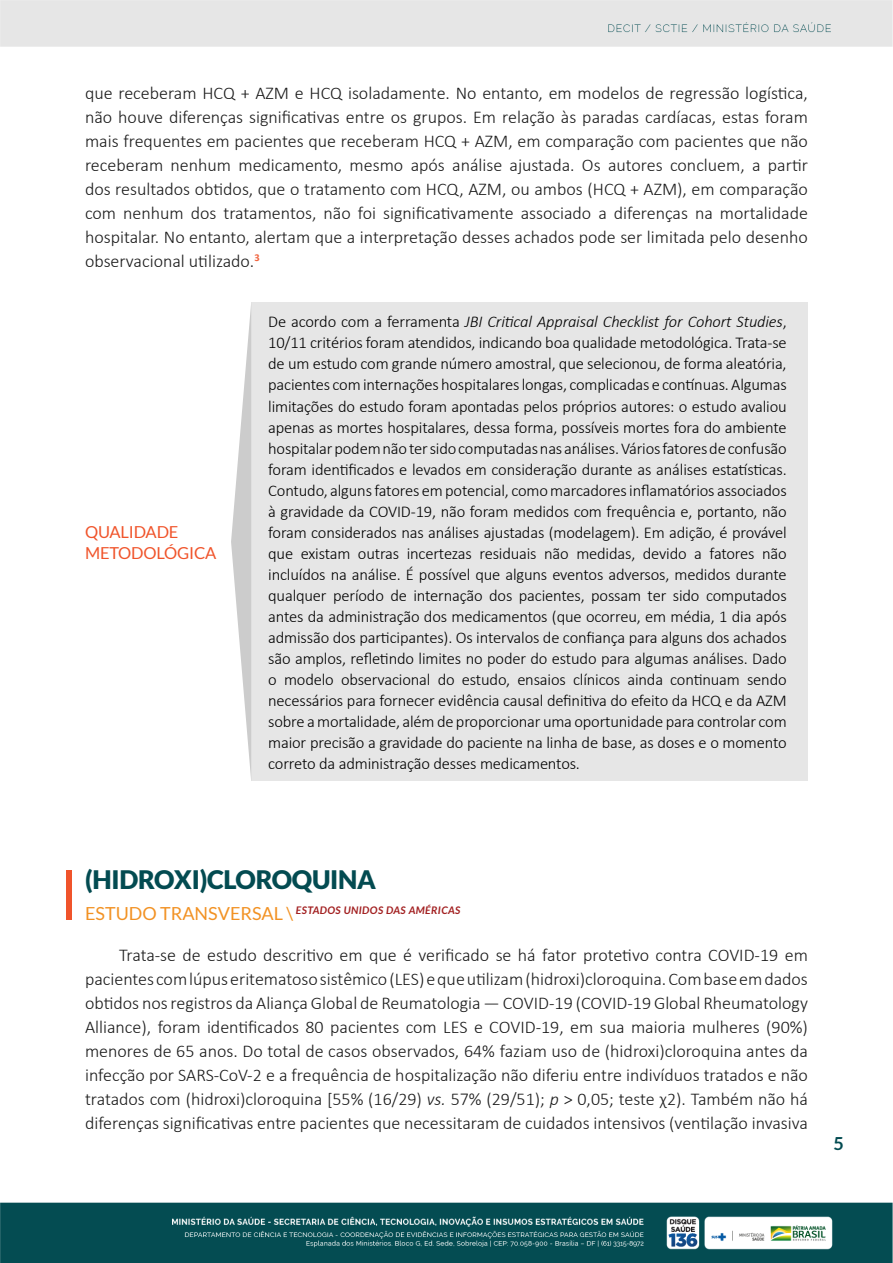
<style>
.page{position:relative;width:893px;height:1263px;background:#fff}
.page>*{position:absolute;margin:0;border:0;box-sizing:border-box;transform-origin:0 0}
.t1{font:900 25.5px "Lato";letter-spacing:-.01em;color:#034b51}
.t2{font:300 18px/24px "Calibri";color:#1a1a1a;text-align:justify}
.t3{font:700 18px "Lato";color:#034b51}
.t4{font:300 16.5px/21px "Calibri";letter-spacing:-.01em;color:#000;text-align:justify}
.t5{font:16.5px/21px "Lato";letter-spacing:-.01em;color:#f0542b}
.t6{font:italic 700 10.5px "Lato";letter-spacing:.04em;color:#a22021}
.s1{font-style:italic}
.s2{font-weight:400;font-style:normal;font-size:18px;color:#f29224}
</style>
<div class="page">
<img style="left:0;top:0;width:893px;height:1263px">
<div style="left:85px;top:302px;width:146px;height:479px;background:#fff"></div>
<div style="left:251px;top:302px;width:557px;height:479px;background:#e6e6e6"></div>
<svg style="left:231px;top:302px;width:20px;height:479px"></svg>
<div style="left:66px;top:870px;width:6px;height:50px;background:#f0542b"></div>
<p class="t2" style="left:85px;top:80px;width:724px">que receberam HCQ + AZM e HCQ isoladamente. No entanto, em modelos de regressão logística, não houve diferenças significativas entre os grupos. Em relação às paradas cardíacas, estas foram mais frequentes em pacientes que receberam HCQ + AZM, em comparação com pacientes que não receberam nenhum medicamento, mesmo após análise ajustada. Os autores concluem, a partir dos resultados obtidos, que o tratamento com HCQ, AZM, ou ambos (HCQ + AZM), em comparação com nenhum dos tratamentos, não foi significativamente associado a diferenças na mortalidade hospitalar. No entanto, alertam que a interpretação desses achados pode ser limitada pelo desenho observacional utilizado.<sup>3</sup></p>
<p class="t5" style="left:85px;top:521px;width:133px">QUALIDADE<br>METODOLÓGICA</p>
<p class="t4" style="left:268px;top:311px;width:520px">De acordo com a ferramenta <span class="s1">JBI Critical Appraisal Checklist for Cohort Studies</span>, 10/11 critérios foram atendidos, indicando boa qualidade metodológica. Trata-se de um estudo com grande número amostral, que selecionou, de forma aleatória, pacientes com internações hospitalares longas, complicadas e contínuas. Algumas limitações do estudo foram apontadas pelos próprios autores: o estudo avaliou apenas as mortes hospitalares, dessa forma, possíveis mortes fora do ambiente hospitalar podem não ter sido computadas nas análises. Vários fatores de confusão foram identificados e levados em consideração durante as análises estatísticas.<br>Contudo, alguns fatores em potencial, como marcadores inflamatórios associados à gravidade da COVID-19, não foram medidos com frequência e, portanto, não foram considerados nas análises ajustadas (modelagem). Em adição, é provável que existam outras incertezas residuais não medidas, devido a fatores não incluídos na análise. É possível que alguns eventos adversos, medidos durante qualquer período de internação dos pacientes, possam ter sido computados antes da administração dos medicamentos (que ocorreu, em média, 1 dia após admissão dos participantes). Os intervalos de confiança para alguns dos achados são amplos, refletindo limites no poder do estudo para algumas análises. Dado o modelo observacional do estudo, ensaios clínicos ainda continuam sendo necessários para fornecer evidência causal definitiva do efeito da HCQ e da AZM sobre a mortalidade, além de proporcionar uma oportunidade para controlar com maior precisão a gravidade do paciente na linha de base, as doses e o momento correto da administração desses medicamentos.</p>
<h1 class="t1" style="left:85px;top:865px;width:292px">(HIDROXI)CLOROQUINA</h1>
<p class="t6" style="left:85px;top:904px;width:377px"><span class="s2">ESTUDO TRANSVERSAL \</span> ESTADOS UNIDOS DAS AMÉRICAS</p>
<p class="t2" style="left:85px;top:942px;width:724px;text-indent:34px">Trata-se de estudo descritivo em que é verificado se há fator protetivo contra COVID-19 em pacientes com lúpus eritematoso sistêmico (LES) e que utilizam (hidroxi)cloroquina. Com base em dados obtidos nos registros da Aliança Global de Reumatologia — COVID-19 (COVID-19 Global Rheumatology Alliance), foram identificados 80 pacientes com LES e COVID-19, em sua maioria mulheres (90%) menores de 65 anos. Do total de casos observados, 64% faziam uso de (hidroxi)cloroquina antes da infecção por SARS-CoV-2 e a frequência de hospitalização não diferiu entre indivíduos tratados e não tratados com (hidroxi)cloroquina [55% (16/29) <span class="s1">vs.</span> 57% (29/51); <span class="s1">p</span> &gt; 0,05; teste χ2). Também não há diferenças significativas entre pacientes que necessitaram de cuidados intensivos (ventilação invasiva</p>
<p class="t3" style="left:833px;top:1133px;width:12px">5</p>
</div>
